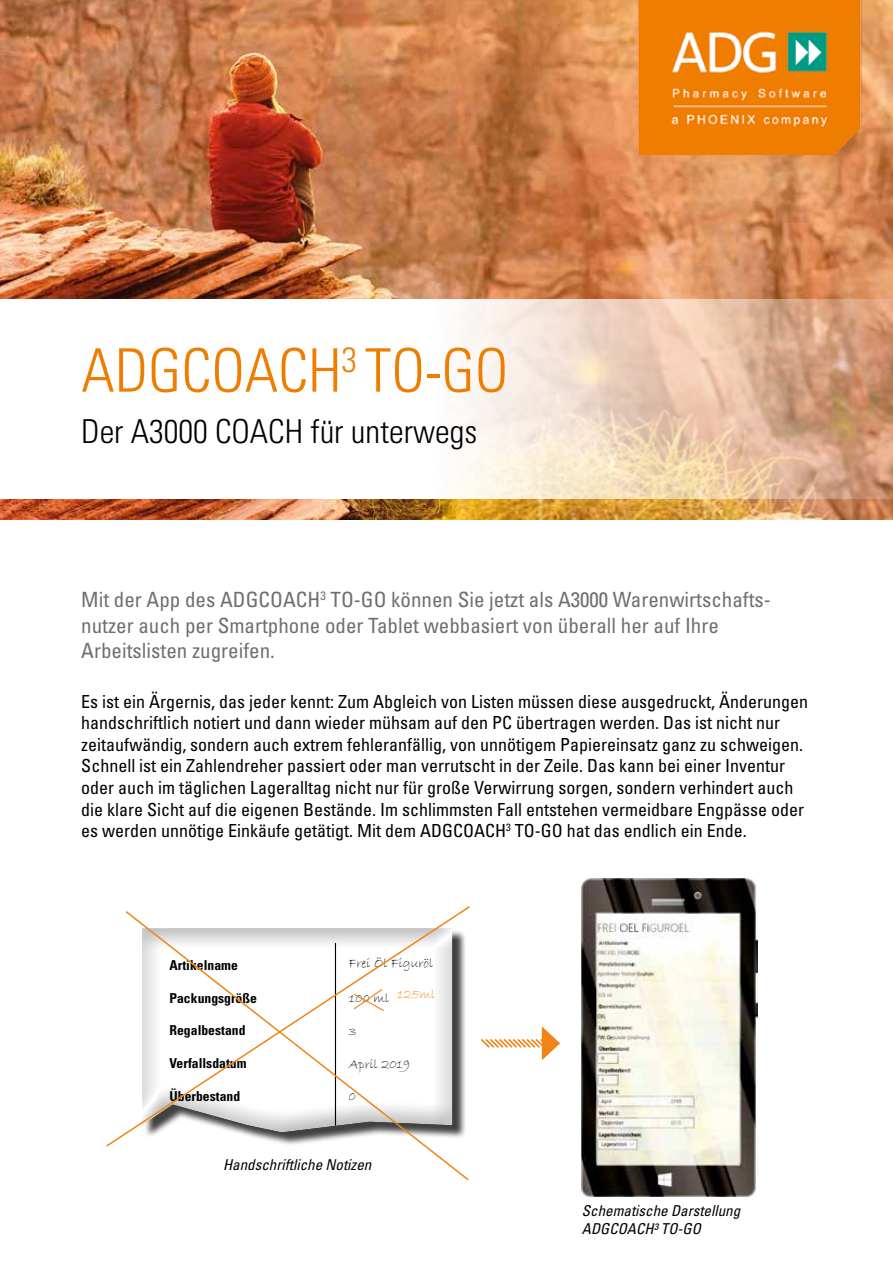
<style>
.page{position:relative;width:893px;height:1263px;background:#fff}
.page>*{position:absolute;margin:0;border:0;box-sizing:border-box;transform-origin:0 0}
.t1{font:300 condensed 60px "Univers";color:#ef7d00}
.t2{font:300 condensed 33px "Univers";color:#000}
.t3{font:condensed 21px/25.2px "Univers";color:#706f6f}
.t4{font:condensed 18px/21.6px "Univers";color:#000}
.t5{font:italic condensed 15px/18px "Univers";color:#000}
.t6{font:700 condensed 13.65px "Univers";color:#000}
.t7{font:13.65px "Bradley Hand ITC";color:#000}
.t8{font:13.65px "Bradley Hand ITC";color:#ef7d00}
</style>
<div class="page">
<img style="left:0;top:0;width:893px;height:520px">
<svg style="left:0;top:299px;width:893px;height:199px"></svg>
<img style="left:621px;top:0;width:259px;height:154px">
<img style="left:582px;top:879px;width:175px;height:318px">
<svg style="left:106px;top:906px;width:364px;height:242px"></svg>
<svg style="left:481px;top:1026px;width:79px;height:34px"></svg>
<h1 class="t1" style="left:81px;top:334px;width:428px">ADGCOACH<sup>3</sup> TO-GO</h1>
<h2 class="t2" style="left:81px;top:411px;width:397px">Der A3000 COACH für unterwegs</h2>
<p class="t3" style="left:81px;top:587px;width:691px">Mit der App des ADGCOACH<sup>3</sup> TO-GO können Sie jetzt als A3000 Warenwirtschafts&shy;nutzer auch per Smartphone oder Tablet webbasiert von überall her auf Ihre<br>Arbeitslisten zugreifen.</p>
<p class="t4" style="left:81px;top:690px;width:728px">Es ist ein Ärgernis, das jeder kennt: Zum Abgleich von Listen müssen diese ausgedruckt, Änderungen handschriftlich notiert und dann wieder mühsam auf den PC übertragen werden. Das ist nicht nur zeitaufwändig, sondern auch extrem fehleranfällig, von unnötigem Papiereinsatz ganz zu schweigen.<br>Schnell ist ein Zahlendreher passiert oder man verrutscht in der Zeile. Das kann bei einer Inventur oder auch im täglichen Lageralltag nicht nur für große Verwirrung sorgen, sondern verhindert auch die klare Sicht auf die eigenen Bestände. Im schlimmsten Fall entstehen vermeidbare Engpässe oder es werden unnötige Einkäufe getätigt. Mit dem ADGCOACH<sup>3</sup> TO-GO hat das endlich ein Ende.</p>
<p class="t6" style="left:170px;top:956px;width:70px">Artikelname</p>
<p class="t6" style="left:170px;top:989px;width:89px">Packungsgröße</p>
<p class="t6" style="left:170px;top:1022px;width:78px">Regalbestand</p>
<p class="t6" style="left:170px;top:1055px;width:79px">Verfallsdatum</p>
<p class="t6" style="left:170px;top:1088px;width:72px">Überbestand</p>
<p class="t7" style="left:349px;top:954px;width:86px">Frei Öl Figuröl</p>
<p class="t7" style="left:349px;top:990px;width:42px">100 ml</p>
<p class="t7" style="left:349px;top:1022px;width:9px">3</p>
<p class="t8" style="left:397px;top:985px;width:40px">125ml</p>
<p class="t7" style="left:349px;top:1055px;width:63px">April 2019</p>
<p class="t7" style="left:349px;top:1088px;width:9px">0</p>
<p class="t5" style="left:223px;top:1155px;width:150px">Handschriftliche Notizen</p>
<p class="t5" style="left:582px;top:1201px;width:160px">Schematische Darstellung<br>ADGCOACH³ TO-GO</p>
</div>
